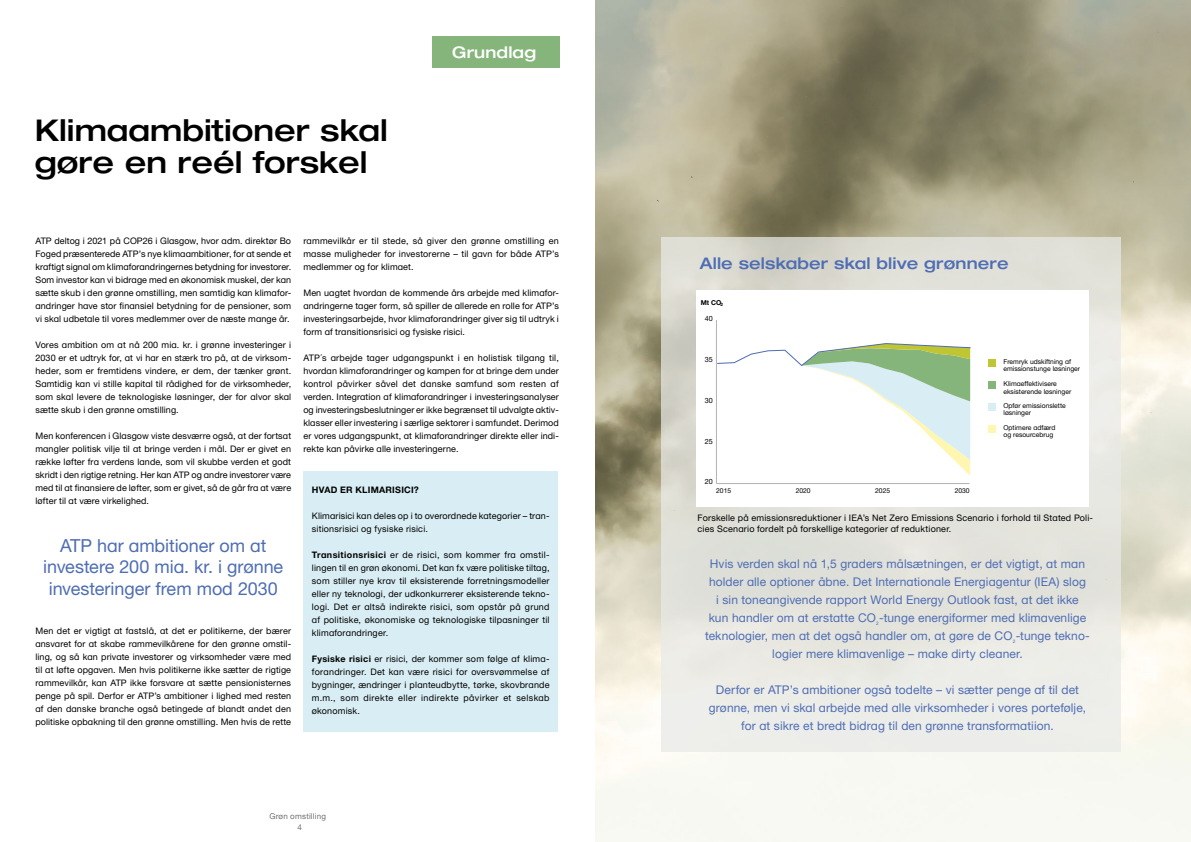
<style>
.page{position:relative;width:1191px;height:842px;background:#fff}
.page>*{position:absolute;margin:0;border:0;box-sizing:border-box;transform-origin:0 0}
.Kapiteloverskrift_H2{font:500 30px/32px "Helvetica Neue ATP Head";color:#000}
.t1{font:18px/21.6px "Helvetica Neue ATP Body";letter-spacing:-.005em;color:#4e6db3;text-align:center}
.Sto_box_overskrift_H{font:500 16px "Helvetica Neue ATP Head";letter-spacing:.01em;color:#4e6db3}
.Tag{font:500 16px "Helvetica Neue ATP Head";letter-spacing:.01em;color:#fff}
.Manchet{font:12px/18px "Helvetica Neue ATP Body";letter-spacing:.01em;color:#4e6db3;text-align:center}
.Brødtekst{font:9px/13px "Helvetica Neue ATP Body";letter-spacing:.015em;color:#000;text-align:justify}
.Bokstekst{font:9px/13px "Helvetica Neue ATP Body";letter-spacing:.02em;color:#000;text-align:justify}
.Box_overskrift{font:700 9px "Helvetica Neue ATP Body";letter-spacing:.03em;color:#000}
.t2{font:8px "Helvetica Neue ATP Body";letter-spacing:.025em;color:#706f6f}
.t3{font:7.2px "Helvetica Neue ATP Body";color:#000}
.t4{font:6.8px/7.2px "Helvetica Neue ATP Body";color:#000}
.t5{font:700 6.8px "Helvetica Neue ATP Body";color:#000}
.Manchet-2{font:4.7px "Arial";color:#4e6db3}
.t6{font:700 4.5px "Helvetica Neue ATP Body";color:#000}
.s1{font-weight:700}
</style>
<div class="page">
<div style="left:432px;top:36px;width:127px;height:31px;background:#85b57b"></div>
<img style="left:595px;top:0;width:596px;height:842px">
<div style="left:303px;top:471px;width:255px;height:260px;background:#d9eef4"></div>
<svg style="left:661px;top:237px;width:459px;height:514px;background:#e4e4de"></svg>
<div style="left:697px;top:291px;width:391px;height:216px;background:#fff"></div>
<svg style="left:717px;top:343px;width:254px;height:133px"></svg>
<hr style="left:716px;top:483px;width:253px;height:1px;background:#b3b2b2">
<hr style="left:716px;top:320px;width:1px;height:163px;background:#b3b2b2">
<div style="left:988px;top:359px;width:8px;height:7px;background:#c0c632"></div>
<div style="left:988px;top:381px;width:8px;height:8px;background:#85b57b"></div>
<div style="left:988px;top:403px;width:8px;height:8px;background:#d9eef4"></div>
<div style="left:988px;top:425px;width:8px;height:8px;background:#fff6b2"></div>
<h2 class="Kapiteloverskrift_H2" style="left:35px;top:114px;width:355px">Klimaambitioner skal gøre en reél forskel</h2>
<h2 class="Tag" style="left:452px;top:42px;width:86px">Grundlag</h2>
<p class="Brødtekst" style="left:35px;top:234px;width:257px">ATP deltog i 2021 på COP26 i Glasgow, hvor adm. direktør Bo Foged præsenterede ATP’s nye klimaambitioner, for at sende et kraftigt signal om klimaforandringernes betydning for investorer.<br>Som investor kan vi bidrage med en økonomisk muskel, der kan sætte skub i den grønne omstilling, men samtidig kan klimafor&shy;andringer have stor finansiel betydning for de pensioner, som vi skal udbetale til vores medlemmer over de næste mange år.</p>
<p class="Brødtekst" style="left:35px;top:338px;width:257px">Vores ambition om at nå 200 mia. kr. i grønne investeringer i 2030 er et udtryk for, at vi har en stærk tro på, at de virksom&shy;heder, som er fremtidens vindere, er dem, der tænker grønt.<br>Samtidig kan vi stille kapital til rådighed for de virksomheder, som skal levere de teknologiske løsninger, der for alvor skal sætte skub i den grønne omstilling.</p>
<p class="Brødtekst" style="left:35px;top:429px;width:257px">Men konferencen i Glasgow viste desværre også, at der fortsat mangler politisk vilje til at bringe verden i mål. Der er givet en række løfter fra verdens lande, som vil skubbe verden et godt skridt i den rigtige retning. Her kan ATP og andre investorer være med til at finansiere de løfter, som er givet, så de går fra at være løfter til at være virkelighed.</p>
<p class="t1" style="left:43px;top:534px;width:241px">ATP har ambitioner om at investere 200 mia. kr. i grønne investeringer frem mod 2030</p>
<p class="Brødtekst" style="left:35px;top:624px;width:257px">Men det er vigtigt at fastslå, at det er politikerne, der bærer ansvaret for at skabe rammevilkårene for den grønne omstil&shy;ling, og så kan private investorer og virksomheder være med til at løfte opgaven. Men hvis politikerne ikke sætter de rigtige rammevilkår, kan ATP ikke forsvare at sætte pensionisternes penge på spil. Derfor er ATP’s ambitioner i lighed med resten af den danske branche også betingede af blandt andet den politiske opbakning til den grønne omstilling. Men hvis de rette</p>
<p class="Brødtekst" style="left:303px;top:234px;width:257px">rammevilkår er til stede, så giver den grønne omstilling en masse muligheder for investorerne – til gavn for både ATP’s medlemmer og for klimaet.</p>
<p class="Brødtekst" style="left:303px;top:286px;width:257px">Men uagtet hvordan de kommende års arbejde med klimafor&shy;andringerne tager form, så spiller de allerede en rolle for ATP’s investeringsarbejde, hvor klimaforandringer giver sig til udtryk i form af transitionsrisici og fysiske risici.</p>
<p class="Brødtekst" style="left:303px;top:351px;width:257px">ATP´s arbejde tager udgangspunkt i en holistisk tilgang til, hvordan klimaforandringer og kampen for at bringe dem under kontrol påvirker såvel det danske samfund som resten af verden. Integration af klimaforandringer i investeringsanalyser og investeringsbeslutninger er ikke begrænset til udvalgte aktiv&shy;klasser eller investering i særlige sektorer i samfundet. Derimod er vores udgangspunkt, at klimaforandringer direkte eller indi&shy;rekte kan påvirke alle investeringerne.</p>
<h3 class="Box_overskrift" style="left:312px;top:484px;width:108px">HVAD ER KLIMARISICI?</h3>
<p class="Bokstekst" style="left:312px;top:509px;width:239px">Klimarisici kan deles op i to overordnede kategorier – tran&shy;sitionsrisici og fysiske risici.</p>
<p class="Bokstekst" style="left:312px;top:548px;width:239px"><span class="s1">Transitionsrisici</span> er de risici, som kommer fra omstil&shy;lingen til en grøn økonomi. Det kan fx være politiske tiltag, som stiller nye krav til eksisterende forretningsmodeller eller ny teknologi, der udkonkurrerer eksisterende tekno&shy;logi. Det er altså indirekte risici, som opstår på grund af politiske, økonomiske og teknologiske tilpasninger til klimaforandringer.</p>
<p class="Bokstekst" style="left:312px;top:652px;width:239px"><span class="s1">Fysiske risici</span> er risici, der kommer som følge af klima&shy;forandringer. Det kan være risici for oversvømmelse af bygninger, ændringer i planteudbytte, tørke, skovbrande m.m., som direkte eller indirekte påvirker et selskab økonomisk.</p>
<p class="t2" style="left:269px;top:811px;width:58px">Grøn omstilling</p>
<p class="t2" style="left:297px;top:822px;width:6px">4</p>
<h3 class="Sto_box_overskrift_H" style="left:699px;top:254px;width:310px">Alle selskaber skal blive grønnere</h3>
<p class="t5" style="left:700px;top:298px;width:22px">Mt CO</p>
<p class="t6" style="left:720px;top:302px;width:4px">2</p>
<p class="t3" style="left:705px;top:314px;width:10px">40</p>
<p class="t3" style="left:705px;top:355px;width:10px">35</p>
<p class="t3" style="left:705px;top:396px;width:10px">30</p>
<p class="t3" style="left:705px;top:437px;width:10px">25</p>
<p class="t3" style="left:705px;top:477px;width:10px">20</p>
<p class="t4" style="left:716px;top:487px;width:17px">2015</p>
<p class="t4" style="left:795px;top:487px;width:17px">2020</p>
<p class="t4" style="left:875px;top:487px;width:17px">2025</p>
<p class="t4" style="left:954px;top:487px;width:17px">2030</p>
<p class="t4" style="left:1003px;top:358px;width:78px">Fremryk udskiftning af emissionstunge løsninger</p>
<p class="t4" style="left:1003px;top:380px;width:69px">Klimaeffektivisere eksisterende løsninger</p>
<p class="t4" style="left:1003px;top:402px;width:64px">Opfør emissionslette løsninger</p>
<p class="t4" style="left:1003px;top:424px;width:54px">Optimere adfærd og resourcebrug</p>
<p class="Brødtekst" style="left:697px;top:512px;width:397px;line-height:10.8px">Forskelle på emissionsreduktioner i IEA’s Net Zero Emissions Scenario i forhold til Stated Poli&shy;cies Scenario fordelt på forskellige kategorier af reduktioner.</p>
<p class="Manchet" style="left:708px;top:555px;width:379px">Hvis verden skal nå 1,5 graders målsætningen, er det vigtigt, at man holder alle optioner åbne. Det Internationale Energiagentur (IEA) slog i sin toneangivende rapport World Energy Outlook fast, at det ikke kun handler om at erstatte CO -tunge energiformer med klimavenlige</p>
<p class="Manchet-2" style="left:876px;top:620px;width:4px">2</p>
<p class="Manchet" style="left:705px;top:627px;width:386px">teknologier, men at det også handler om, at gøre de CO -tunge tekno-</p>
<p class="Manchet-2" style="left:1012px;top:638px;width:4px">2</p>
<p class="Manchet" style="left:772px;top:645px;width:252px">logier mere klimavenlige – make dirty cleaner.</p>
<p class="Manchet" style="left:709px;top:681px;width:379px">Derfor er ATP’s ambitioner også todelte – vi sætter penge af til det grønne, men vi skal arbejde med alle virksomheder i vores portefølje, for at sikre et bredt bidrag til den grønne transformatiion.</p>
</div>
